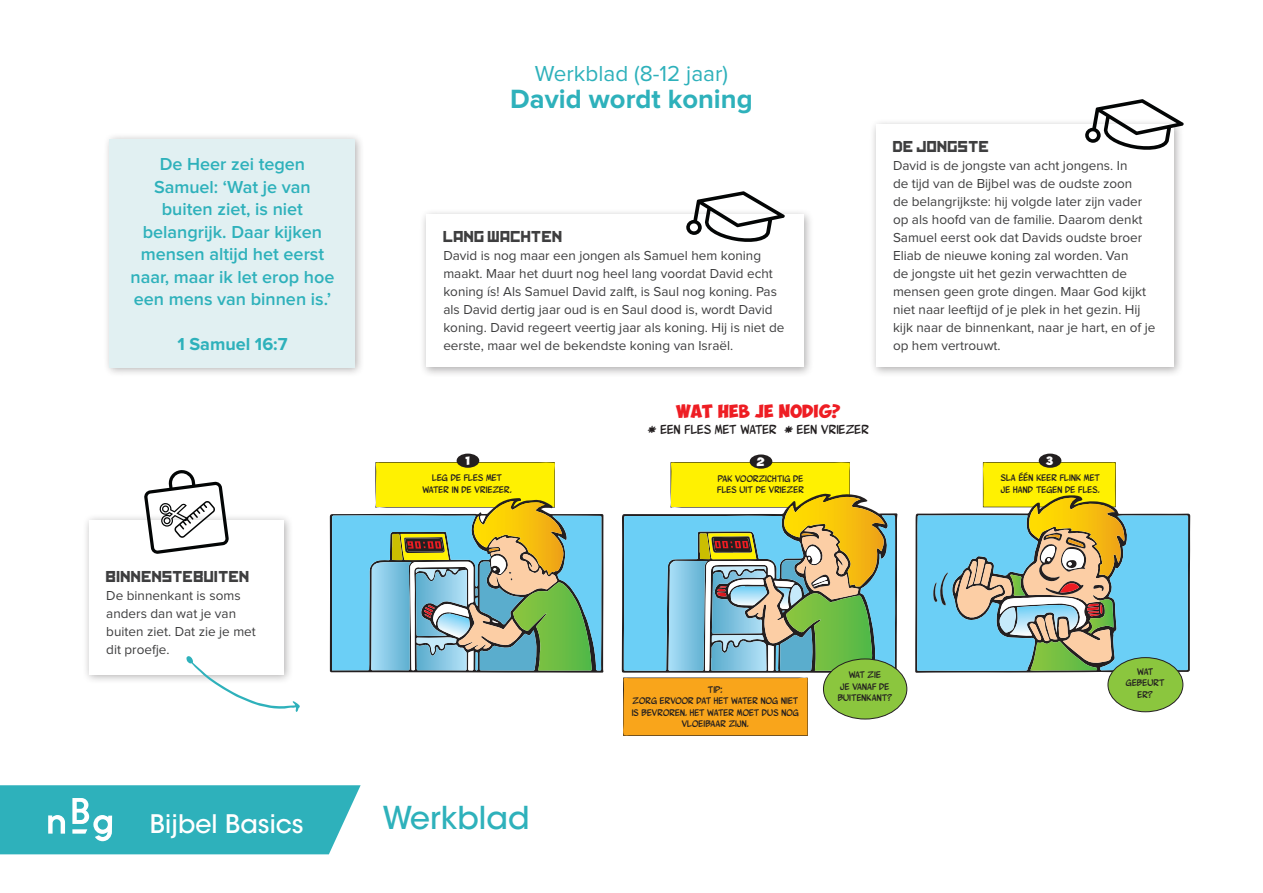
<style>
.page{position:relative;width:1263px;height:893px;background:#fff}
.page>*{position:absolute;margin:0;border:0;box-sizing:border-box;transform-origin:0 0}
.t1{font:500 31.35px "ITC Avant Garde Std";color:#2eb1bb}
.t2{font:700 27.3px "Proxima Nova";color:#2eb1bb}
.t3{font:500 25.35px "ITC Avant Garde Std";color:#fff}
.t4{font:22.5px "Proxima Nova";color:#2eb1bb}
.t5{font:600 18px/22.5px "Proxima Nova";color:#2eb1bb;text-align:center}
.t6{font:700 18px "Proxima Nova";color:#2eb1bb}
.t7{font:15px "Kremlin";color:#3e3e3f}
.t8{font:13.5px/18px "Proxima Nova";color:#3e3e3f}
.t9{font:13.2px "Wurmics Bravo";letter-spacing:.01em;color:#231f20;scale:1.1 1}
.t10{font:13.2px "Obelix Pro";letter-spacing:.01em;color:#ee1d23;scale:1.1 1}
.t11{font:9.6px/11.6px "Wurmics Bravo";letter-spacing:.01em;color:#231f20;text-align:center;scale:1.1 1}
.t12{font:8.55px "Obelix Pro";color:#fff;scale:1.1 1}
</style>
<div class="page">
<svg style="left:0;top:785px;width:361px;height:69px;background:#3fb7c0"></svg>
<div style="left:457px;top:454px;width:22px;height:14px;background:#231f20;border-radius:50%"></div>
<div style="left:1039px;top:454px;width:22px;height:14px;background:#231f20;border-radius:50%"></div>
<div style="left:750px;top:454px;width:22px;height:15px;background:#231f20;border-radius:50%"></div>
<svg style="left:915px;top:513px;width:275px;height:160px"></svg>
<svg style="left:917px;top:462px;width:271px;height:209px"></svg>
<svg style="left:622px;top:513px;width:275px;height:160px"></svg>
<svg style="left:330px;top:514px;width:273px;height:159px"></svg>
<svg style="left:332px;top:462px;width:269px;height:209px;background:#a3c499"></svg>
<svg style="left:624px;top:462px;width:271px;height:209px;background:#a3c397"></svg>
<div style="left:1108px;top:658px;width:75px;height:54px;background:#8bc63e;border-radius:50%"></div>
<div style="left:1107px;top:657px;width:76px;height:55px;border:1px solid #231f20;border-radius:50%"></div>
<div style="left:823px;top:659px;width:84px;height:60px;background:#8bc63e;border-radius:50%"></div>
<div style="left:823px;top:659px;width:84px;height:60px;border:1px solid #231f20;border-radius:50%"></div>
<div style="left:623px;top:677px;width:185px;height:59px;background:#f9a51b"></div>
<div style="left:82px;top:513px;width:211px;height:171px;background:#231f20;opacity:.35"></div>
<div style="left:89px;top:520px;width:195px;height:154px;background:#fff"></div>
<svg style="left:144px;top:470px;width:85px;height:84px"></svg>
<div style="left:420px;top:208px;width:394px;height:169px;background:#231f20;opacity:.35"></div>
<div style="left:426px;top:214px;width:378px;height:153px;background:#fff"></div>
<div style="left:869px;top:118px;width:314px;height:259px;background:#231f20;opacity:.35"></div>
<div style="left:876px;top:124px;width:298px;height:243px;background:#fff"></div>
<svg style="left:686px;top:191px;width:99px;height:51px"></svg>
<svg style="left:1085px;top:99px;width:98px;height:51px"></svg>
<div style="left:103px;top:132px;width:262px;height:245px;background:#231f20;opacity:.35"></div>
<div style="left:110px;top:139px;width:245px;height:228px;background:#e1f0f2"></div>
<svg style="left:186px;top:656px;width:114px;height:56px"></svg>
<h3 class="t5" style="left:130px;top:154px;width:206px">De Heer zei tegen<br>Samuel: ‘Wat je van buiten ziet, is niet belangrijk. Daar kijken mensen altijd het eerst naar, maar ik let erop hoe een mens van binnen is.’</h3>
<h3 class="t6" style="left:177px;top:336px;width:112px">1 Samuel 16:7</h3>
<p class="t7" style="left:106px;top:571px;width:145px">BINNENSTEBUITEN</p>
<p class="t8" style="left:106px;top:587px;width:151px">De binnenkant is soms anders dan wat je van buiten ziet. Dat zie je met dit proefje.</p>
<h3 class="t4" style="left:535px;top:63px;width:195px">Werkblad (8-12 jaar)</h3>
<h2 class="t2" style="left:510px;top:87px;width:244px">David wordt koning</h2>
<p class="t7" style="left:443px;top:231px;width:121px">LANG WACHTEN</p>
<p class="t8" style="left:443px;top:247px;width:342px">David is nog maar een jongen als Samuel hem koning maakt. Maar het duurt nog heel lang voordat David echt koning ís! Als Samuel David zalft, is Saul nog koning. Pas als David dertig jaar oud is en Saul dood is, wordt David koning. David regeert veertig jaar als koning. Hij is niet de eerste, maar wel de bekendste koning van Israël.</p>
<p class="t10" style="left:676px;top:406px;width:151px">WAT HEB JE NODIG?</p>
<p class="t9" style="left:648px;top:422px;width:202px">* EEN FLES MET WATER * EEN VRIEZER</p>
<p class="t7" style="left:893px;top:141px;width:98px">DE JONGSTE</p>
<p class="t8" style="left:893px;top:157px;width:264px">David is de jongste van acht jongens. In<br>de tijd van de Bijbel was de oudste zoon<br>de belangrijkste: hij volgde later zijn vader op als hoofd van de familie. Daarom denkt Samuel eerst ook dat Davids oudste broer Eliab de nieuwe koning zal worden. Van<br>de jongste uit het gezin verwachtten de mensen geen grote dingen. Maar God kijkt niet naar leeftijd of je plek in het gezin. Hij kijk naar de binnenkant, naar je hart, en of je op hem vertrouwt.</p>
<p class="t12" style="left:465px;top:457px;width:6px">1</p>
<p class="t12" style="left:757px;top:458px;width:8px">2</p>
<p class="t12" style="left:1046px;top:457px;width:8px">3</p>
<p class="t11" style="left:422px;top:472px;width:83px">LEG DE FLES MET<br>WATER IN DE VRIEZER.</p>
<p class="t11" style="left:717px;top:473px;width:80px;text-align:left">PAK VOORZICHTIG DE<br>FLES UIT DE VRIEZER</p>
<p class="t11" style="left:632px;top:684px;width:153px">TIP:<br>ZORG ERVOOR DAT HET WATER NOG NIET<br>IS BEVROREN. HET WATER MOET DUS NOG<br>VLOEIBAAR ZIJN.</p>
<p class="t11" style="left:838px;top:669px;width:51px">WAT ZIE<br>JE VANAF DE<br>BUITENKANT?</p>
<p class="t11" style="left:1001px;top:472px;width:91px;text-align:left">SLA ÉÉN KEER FLINK MET<br>JE HAND TEGEN DE FLES.</p>
<p class="t11" style="left:1126px;top:666px;width:36px">WAT<br>GEBEURT<br>ER?</p>
<h3 class="t3" style="left:150px;top:808px;width:155px">Bijbel Basics</h3>
<h1 class="t1" style="left:383px;top:798px;width:149px">Werkblad</h1>
</div>
